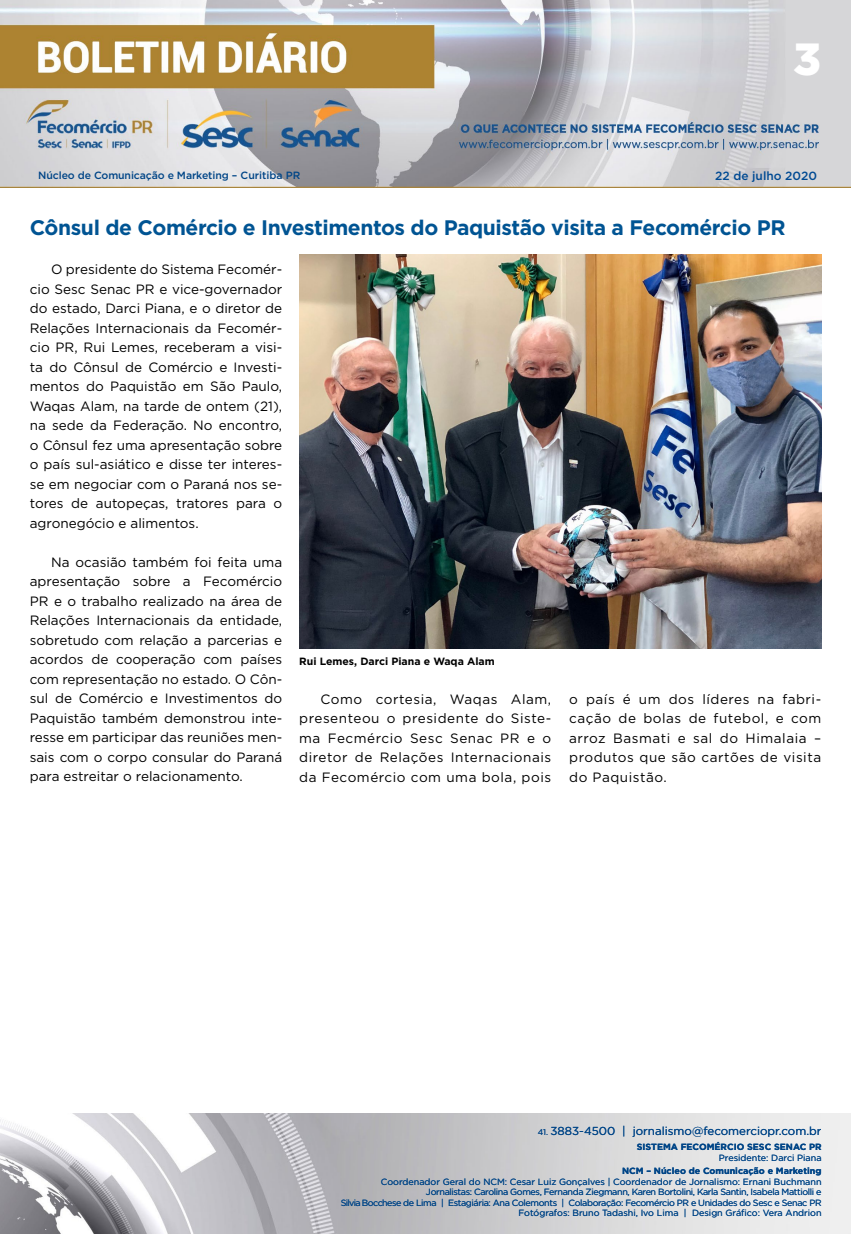
<style>
.page{position:relative;width:851px;height:1234px;background:#fff}
.page>*{position:absolute;margin:0;border:0;box-sizing:border-box;transform-origin:0 0}
.t1{font:900 45px "Gotham";color:#fff}
.t2{font:700 21px "Gotham";letter-spacing:-.02em;color:#005493}
.t3{font:13.5px/19.5px "Gotham";letter-spacing:.01em;color:#000;text-align:justify}
.t4{font:500 11.85px "Gotham";color:#004a93}
.t5{font:11.55px "Gotham";color:#004587}
.t6{font:500 10.5px "Gotham";letter-spacing:-.01em;color:#004587}
.t7{font:700 10.5px "Gotham";color:#000}
.t8{font:9px/10.5px "Gotham";letter-spacing:-.04em;color:#004587;text-align:right}
.t9{font:700 9px "Gotham";color:#004587}
.t10{font:9px "Gotham";color:#004587}
.s1{font-size:8.25px}
</style>
<div class="page">
<img style="left:0;top:0;width:850px;height:188px">
<img style="left:0;top:1113px;width:850px;height:120px">
<img style="left:299px;top:255px;width:522px;height:393px">
<h1 class="t1" style="left:793px;top:28px;width:29px">3</h1>
<p class="t6" style="left:38px;top:168px;width:264px">Núcleo de Comunicação e Marketing – Curitiba PR</p>
<p class="t4" style="left:715px;top:167px;width:103px">22 de julho 2020</p>
<h2 class="t2" style="left:30px;top:214px;width:757px">Cônsul de Comércio e Investimentos do Paquistão visita a Fecomércio PR</h2>
<p class="t3" style="left:30px;top:259px;width:254px;text-indent:21px">O presidente do Sistema Fecomér&shy;cio Sesc Senac PR e vice-governador do estado, Darci Piana, e o diretor de Relações Internacionais da Fecomér&shy;cio PR, Rui Lemes, receberam a visi&shy;ta do Cônsul de Comércio e Investi&shy;mentos do Paquistão em São Paulo, Waqas Alam, na tarde de ontem (21), na sede da Federação. No encontro, o Cônsul fez uma apresentação sobre o país sul-asiático e disse ter interes&shy;se em negociar com o Paraná nos se&shy;tores de autopeças, tratores para o agronegócio e alimentos.</p>
<p class="t3" style="left:30px;top:552px;width:254px;text-indent:21px">Na ocasião também foi feita uma apresentação sobre a Fecomércio PR e o trabalho realizado na área de Relações Internacionais da entidade, sobretudo com relação a parcerias e acordos de cooperação com países com representação no estado. O Côn&shy;sul de Comércio e Investimentos do Paquistão também demonstrou inte&shy;resse em participar das reuniões men&shy;sais com o corpo consular do Paraná para estreitar o relacionamento.</p>
<p class="t7" style="left:299px;top:653px;width:197px">Rui Lemes, Darci Piana e Waqa Alam</p>
<p class="t3" style="left:299px;top:688px;width:253px;text-indent:21px">Como cortesia, Waqas Alam, presenteou o presidente do Siste&shy;ma Fecmércio Sesc Senac PR e o diretor de Relações Internacionais da Fecomércio com uma bola, pois</p>
<p class="t3" style="left:569px;top:688px;width:253px">o país é um dos líderes na fabri&shy;cação de bolas de futebol, e com arroz Basmati e sal do Himalaia – produtos que são cartões de visita do Paquistão.</p>
<p class="t5" style="left:537px;top:1123px;width:285px"><span class="s1">41.</span> 3883-4500 | jornalismo@fecomerciopr.com.br</p>
<p class="t9" style="left:636px;top:1140px;width:186px">SISTEMA FECOMÉRCIO SESC SENAC PR</p>
<p class="t10" style="left:718px;top:1151px;width:104px">Presidente: Darci Piana</p>
<p class="t9" style="left:622px;top:1164px;width:201px">NCM – Núcleo de Comunicação e Marketing</p>
<p class="t8" style="left:341px;top:1175px;width:482px">Coordenador Geral do NCM: Cesar Luiz Gonçalves | Coordenador de Jornalismo: Ernani Buchmann Jornalistas: Carolina Gomes, Fernanda Ziegmann, Karen Bortolini, Karla Santin, Isabela Mattiolli e<br>Silvia Bocchese de Lima | Estagiária: Ana Colemonts | Colaboração: Fecomércio PR e Unidades do Sesc e Senac PR Fotógrafos: Bruno Tadashi, Ivo Lima | Design Gráfico: Vera Andrion</p>
</div>
